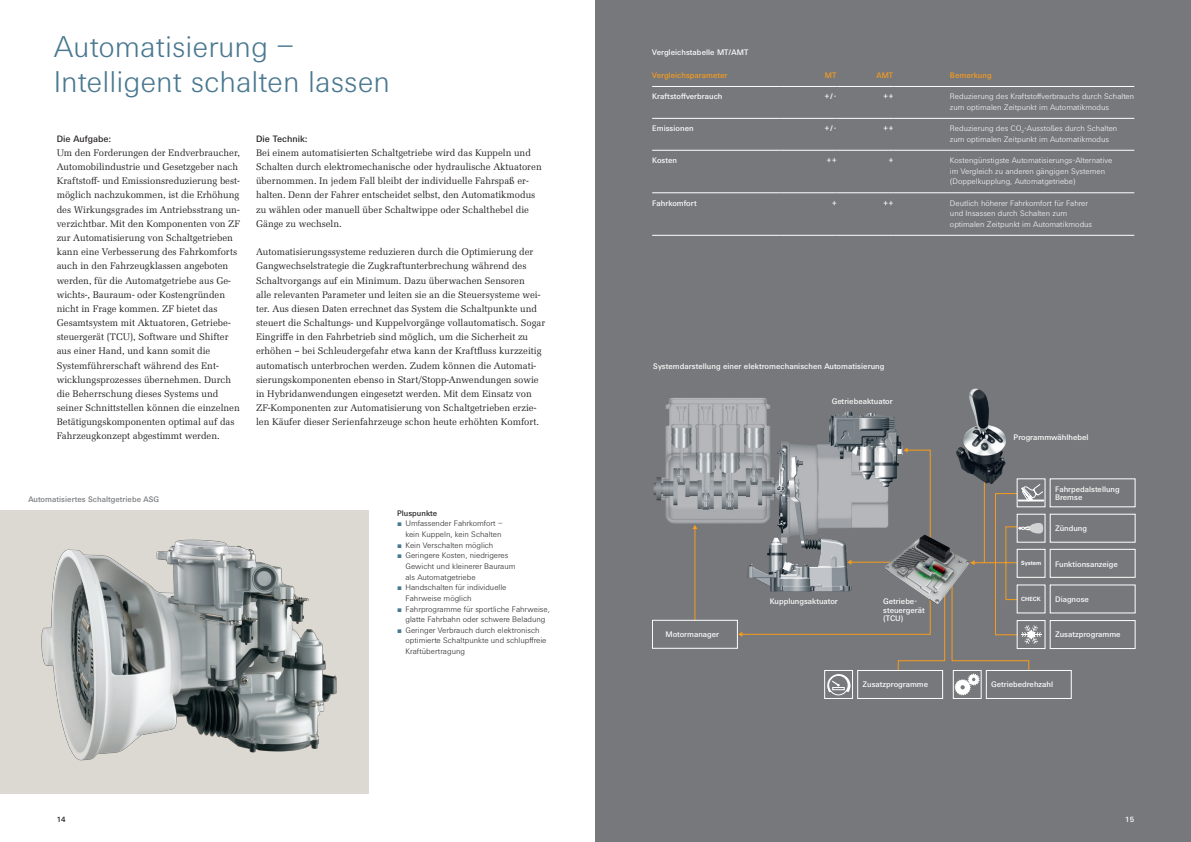
<style>
.page{position:relative;width:1191px;height:842px;background:#fff}
.page>*{position:absolute;margin:0;border:0;box-sizing:border-box;transform-origin:0 0}
.t1{font:300 30px/35.4px "ZF Sans";color:#497890}
.t2{font:500 9.2px "ZF Sans";letter-spacing:.005em;color:#231f20}
.t3{font:9.1px/14.2px "ZF Serif";color:#231f20}
.t4{font:300 8px/10.6px "ZF Sans";color:#fff}
.t5{font:300 8px/10.6px "ZF Sans";color:#231f20}
.t6{font:500 8px/8.5px "ZF Sans";color:#fff}
.t7{font:500 8px "ZF Sans";letter-spacing:.005em;color:#f89c1c}
.t8{font:500 8px "ZF Sans";letter-spacing:.005em;color:#76787b}
.t9{font:500 8px "ZF Sans";letter-spacing:.005em;color:#231f20}
.t10{font:700 6px "ZF Sans";color:#fff}
.s1{font-family:"Times New Roman";font-weight:400;color:#497890}
</style>
<div class="page">
<div style="left:595px;top:0;width:596px;height:842px;background:#76787b"></div>
<div style="left:0;top:510px;width:369px;height:284px;background:#dcd8d2"></div>
<img style="left:41px;top:539px;width:296px;height:222px">
<img style="left:656px;top:398px;width:195px;height:80px">
<svg style="left:652px;top:478px;width:483px;height:221px"></svg>
<img style="left:959px;top:388px;width:47px;height:60px">
<svg style="left:738px;top:448px;width:306px;height:247px"></svg>
<hr style="left:652px;top:118px;width:128px;height:1px;background:#fff">
<hr style="left:780px;top:118px;width:56px;height:1px;background:#fff">
<hr style="left:836px;top:118px;width:57px;height:1px;background:#fff">
<hr style="left:893px;top:118px;width:241px;height:1px;background:#fff">
<hr style="left:652px;top:150px;width:128px;height:1px;background:#fff">
<hr style="left:780px;top:150px;width:56px;height:1px;background:#fff">
<hr style="left:836px;top:150px;width:57px;height:1px;background:#fff">
<hr style="left:893px;top:150px;width:241px;height:1px;background:#fff">
<hr style="left:652px;top:193px;width:128px;height:1px;background:#fff">
<hr style="left:780px;top:193px;width:56px;height:1px;background:#fff">
<hr style="left:836px;top:193px;width:57px;height:1px;background:#fff">
<hr style="left:893px;top:193px;width:241px;height:1px;background:#fff">
<hr style="left:652px;top:235px;width:128px;height:1px;background:#fff">
<hr style="left:780px;top:235px;width:56px;height:1px;background:#fff">
<hr style="left:836px;top:235px;width:57px;height:1px;background:#fff">
<hr style="left:893px;top:235px;width:241px;height:1px;background:#fff">
<hr style="left:652px;top:86px;width:128px;height:1px;background:#fff">
<hr style="left:780px;top:86px;width:56px;height:1px;background:#fff">
<hr style="left:836px;top:86px;width:57px;height:1px;background:#fff">
<hr style="left:893px;top:86px;width:241px;height:1px;background:#fff">
<h1 class="t1" style="left:54px;top:29px;width:338px">Automatisierung –<br>Intelligent schalten lassen</h1>
<p class="t2" style="left:57px;top:133px;width:56px">Die Aufgabe:</p>
<p class="t3" style="left:57px;top:146px;width:185px">Um den Forderungen der Endverbraucher, Automobilindustrie und Gesetzgeber nach Kraftstoff- und Emissionsreduzierung best&shy;möglich nachzukommen, ist die Erhöhung des Wirkungsgrades im Antriebsstrang un&shy;verzichtbar. Mit den Komponenten von ZF zur Automatisierung von Schaltgetrieben kann eine Verbesserung des Fahrkomforts auch in den Fahrzeugklassen angeboten werden, für die Automatgetriebe aus Ge&shy;wichts-, Bauraum- oder Kostengründen nicht in Frage kommen. ZF bietet das Gesamtsystem mit Aktuatoren, Getriebe&shy;steuergerät (TCU), Software und Shifter aus einer Hand, und kann somit die Systemführerschaft während des Ent&shy;wicklungsprozesses übernehmen. Durch die Beherrschung dieses Systems und seiner Schnittstellen können die einzelnen Betätigungskomponenten optimal auf das Fahrzeugkonzept abgestimmt werden.</p>
<p class="t2" style="left:256px;top:133px;width:53px">Die Technik:</p>
<p class="t3" style="left:256px;top:146px;width:287px">Bei einem automatisierten Schaltgetriebe wird das Kuppeln und Schalten durch elektromechanische oder hydraulische Aktuatoren übernommen. In jedem Fall bleibt der individuelle Fahrspaß er&shy;halten. Denn der Fahrer entscheidet selbst, den Automatikmodus zu wählen oder manuell über Schaltwippe oder Schalthebel die Gänge zu wechseln.</p>
<p class="t3" style="left:256px;top:245px;width:291px">Automatisierungssysteme reduzieren durch die Optimierung der Gangwechselstrategie die Zugkraftunterbrechung während des Schaltvorgangs auf ein Minimum. Dazu überwachen Sensoren<br>alle relevanten Parameter und leiten sie an die Steuersysteme wei&shy;ter. Aus diesen Daten errechnet das System die Schaltpunkte und steuert die Schaltungs- und Kuppelvorgänge vollautomatisch. Sogar Eingriffe in den Fahrbetrieb sind möglich, um die Sicherheit zu erhöhen – bei Schleudergefahr etwa kann der Kraftfluss kurzzeitig automatisch unterbrochen werden. Zudem können die Automati&shy;sierungskomponenten ebenso in Start/Stopp-Anwendungen sowie in Hybridanwendungen eingesetzt werden. Mit dem Einsatz von ZF-Komponenten zur Automatisierung von Schaltgetrieben erzie&shy;len Käufer dieser Serienfahrzeuge schon heute erhöhten Komfort.</p>
<p class="t8" style="left:28px;top:494px;width:132px">Automatisiertes Schaltgetriebe ASG</p>
<p class="t9" style="left:397px;top:508px;width:42px">Pluspunkte</p>
<p class="t5" style="left:397px;top:519px;width:107px;text-align:right"><span class="s1">■</span> Umfassender Fahrkomfort – kein Kuppeln, kein Schalten</p>
<p class="t5" style="left:397px;top:540px;width:98px"><span class="s1">■</span> Kein Verschalten möglich</p>
<p class="t5" style="left:405px;top:550px;width:112px;text-indent:-9px"><span class="s1">■</span> Geringere Kosten, niedrigeres<br>Gewicht und kleinerer Bauraum als Automatgetriebe</p>
<p class="t5" style="left:405px;top:582px;width:102px;text-indent:-9px"><span class="s1">■</span> Handschalten für individuelle<br>Fahrweise möglich</p>
<p class="t5" style="left:397px;top:604px;width:154px;text-align:center"><span class="s1">■</span> Fahrprogramme für sportliche Fahrweise, glatte Fahrbahn oder schwere Beladung</p>
<p class="t5" style="left:405px;top:625px;width:142px;text-indent:-9px"><span class="s1">■</span> Geringer Verbrauch durch elektronisch optimierte Schaltpunkte und schlupffreie<br>Kraftübertragung</p>
<p class="t6" style="left:652px;top:48px;width:98px">Vergleichstabelle MT/AMT</p>
<p class="t7" style="left:652px;top:71px;width:77px">Vergleichsparameter</p>
<p class="t7" style="left:825px;top:71px;width:13px">MT</p>
<p class="t7" style="left:876px;top:71px;width:18px">AMT</p>
<p class="t7" style="left:950px;top:71px;width:43px">Bemerkung</p>
<p class="t6" style="left:652px;top:92px;width:72px">Kraftstoffverbrauch</p>
<p class="t6" style="left:825px;top:92px;width:13px">+/-</p>
<p class="t6" style="left:883px;top:92px;width:11px">++</p>
<p class="t4" style="left:950px;top:91px;width:186px">Reduzierung des Kraftstoffverbrauchs durch Schalten zum optimalen Zeitpunkt im Automatikmodus</p>
<p class="t6" style="left:652px;top:124px;width:43px">Emissionen</p>
<p class="t6" style="left:825px;top:124px;width:13px">+/-</p>
<p class="t6" style="left:883px;top:124px;width:11px">++</p>
<p class="t4" style="left:950px;top:123px;width:169px">Reduzierung des CO<sub>2</sub>-Ausstoßes durch Schalten zum optimalen Zeitpunkt im Automatikmodus</p>
<p class="t6" style="left:652px;top:156px;width:26px">Kosten</p>
<p class="t6" style="left:826px;top:156px;width:11px">++</p>
<p class="t6" style="left:888px;top:156px;width:6px">+</p>
<p class="t4" style="left:950px;top:155px;width:164px">Kostengünstigste Automatisierungs-Alternative im Vergleich zu anderen gängigen Systemen (Doppelkupplung, Automatgetriebe)</p>
<p class="t6" style="left:652px;top:199px;width:46px">Fahrkomfort</p>
<p class="t6" style="left:832px;top:199px;width:6px">+</p>
<p class="t6" style="left:883px;top:199px;width:11px">++</p>
<p class="t4" style="left:950px;top:198px;width:144px">Deutlich höherer Fahrkomfort für Fahrer und Insassen durch Schalten zum optimalen Zeitpunkt im Automatikmodus</p>
<p class="t6" style="left:653px;top:362px;width:233px">Systemdarstellung einer elektromechanischen Automatisierung</p>
<p class="t6" style="left:831px;top:397px;width:62px">Getriebeaktuator</p>
<p class="t6" style="left:770px;top:597px;width:70px">Kupplungsaktuator</p>
<p class="t6" style="left:883px;top:597px;width:43px">Getriebe&shy;steuergerät (TCU)</p>
<p class="t6" style="left:1013px;top:433px;width:77px">Programmwählhebel</p>
<p class="t6" style="left:1055px;top:485px;width:66px">Fahrpedalstellung<br>Bremse</p>
<p class="t6" style="left:1055px;top:524px;width:34px">Zündung</p>
<p class="t10" style="left:1021px;top:560px;width:22px">System</p>
<p class="t6" style="left:1055px;top:560px;width:64px">Funktionsanzeige</p>
<p class="t10" style="left:1021px;top:596px;width:21px">CHECK</p>
<p class="t6" style="left:1055px;top:595px;width:35px">Diagnose</p>
<p class="t6" style="left:665px;top:630px;width:55px">Motormanager</p>
<p class="t6" style="left:1055px;top:631px;width:67px">Zusatzprogramme</p>
<p class="t6" style="left:862px;top:680px;width:67px">Zusatzprogramme</p>
<p class="t6" style="left:991px;top:680px;width:64px">Getriebedrehzahl</p>
<p class="t9" style="left:57px;top:815px;width:11px">14</p>
<p class="t6" style="left:1125px;top:815px;width:11px">15</p>
</div>
